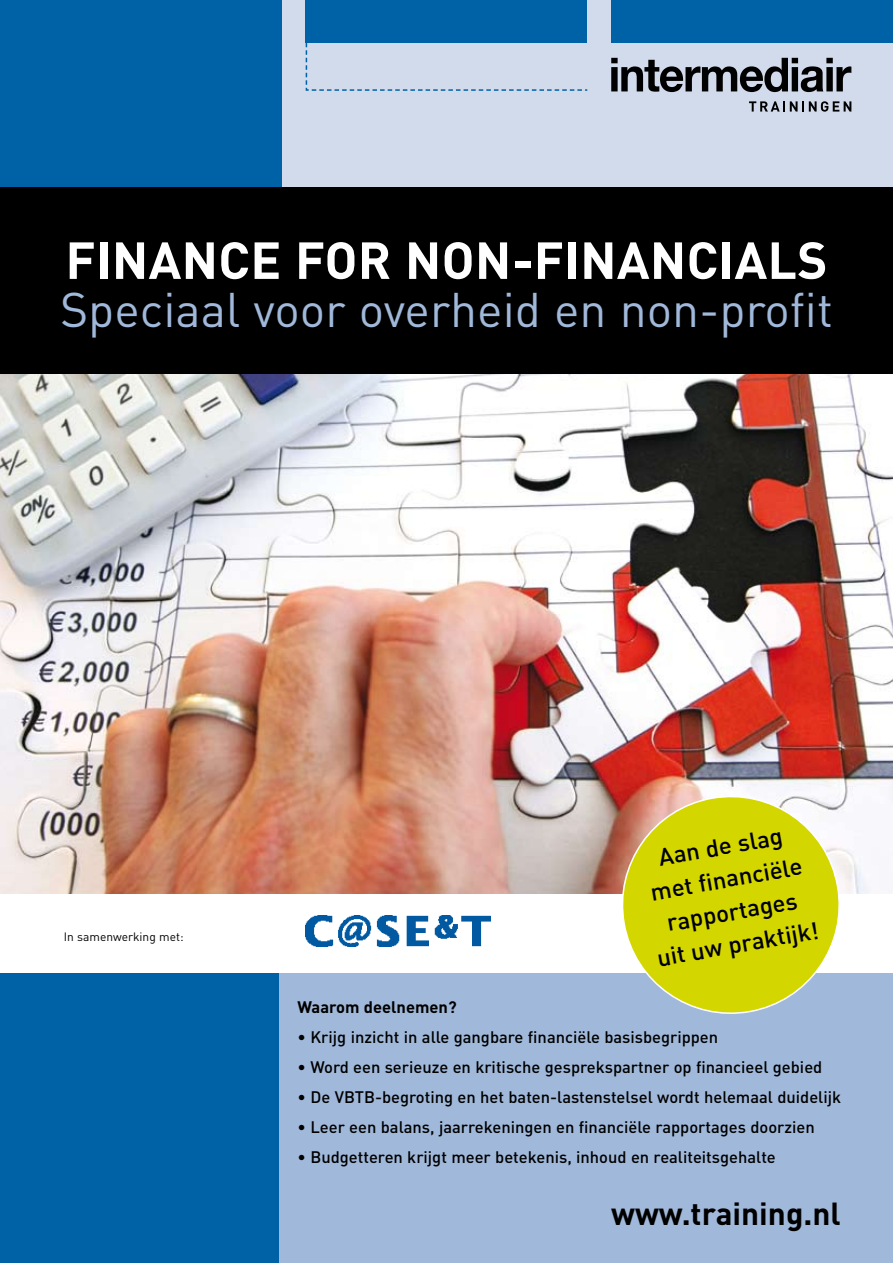
<style>
.page{position:relative;width:893px;height:1263px;background:#fff}
.page>*{position:absolute;margin:0;border:0;box-sizing:border-box;transform-origin:0 0}
.t1{font:700 51.3px "DIN";letter-spacing:.005em;color:#fff}
.t2{font:48px "DIN";color:#a0b8d9}
.t3{font:700 31.5px "DIN";color:#000}
.t4{font:500 24px/33px "DIN";color:#000;text-align:center}
.t5{font:500 16.5px "DIN";color:#000}
.t6{font:700 16.5px "DIN";color:#000}
.t7{font:12px "DIN";color:#000}
</style>
<div class="page">
<div style="left:0;top:0;width:893px;height:188px;background:#d1dbec"></div>
<div style="left:0;top:0;width:281px;height:190px;background:#0062a6"></div>
<div style="left:0;top:970px;width:280px;height:293px;background:#0062a6"></div>
<div style="left:611px;top:0;width:282px;height:43px;background:#0062a6"></div>
<div style="left:279px;top:935px;width:614px;height:328px;background:#a0b8d9"></div>
<div style="left:0;top:187px;width:893px;height:187px;background:#000"></div>
<div style="left:0;top:893px;width:893px;height:79px;background:#fff"></div>
<img style="left:306px;top:916px;width:184px;height:30px">
<svg style="left:305px;top:0;width:283px;height:91px"></svg>
<img style="left:0;top:374px;width:893px;height:519px">
<svg style="left:614px;top:788px;width:234px;height:226px"></svg>
<svg style="left:611px;top:58px;width:240px;height:34px"></svg>
<svg style="left:749px;top:101px;width:102px;height:11px"></svg>
<h1 class="t1" style="left:65px;top:227px;width:764px">FINANCE FOR NON-FINANCIALS</h1>
<h2 class="t2" style="left:60px;top:280px;width:774px">Speciaal voor overheid en non-profit</h2>
<p class="t7" style="left:64px;top:929px;width:121px">In samenwerking met:</p>
<h3 class="t4" style="left:637px;top:843px;width:165px;rotate:-10deg">Aan de slag met financiële rapportages uit uw praktijk!</h3>
<p class="t6" style="left:298px;top:996px;width:160px">Waarom deelnemen?</p>
<p class="t5" style="left:298px;top:1026px;width:422px">• Krijg inzicht in alle gangbare financiële basisbegrippen</p>
<p class="t5" style="left:298px;top:1056px;width:526px">• Word een serieuze en kritische gesprekspartner op financieel gebied</p>
<p class="t5" style="left:298px;top:1086px;width:545px">• De VBTB-begroting en het baten-lastenstelsel wordt helemaal duidelijk</p>
<p class="t5" style="left:298px;top:1116px;width:519px">• Leer een balans, jaarrekeningen en financiële rapportages doorzien</p>
<p class="t5" style="left:298px;top:1146px;width:480px">• Budgetteren krijgt meer betekenis, inhoud en realiteitsgehalte</p>
<h3 class="t3" style="left:611px;top:1192px;width:231px">www.training.nl</h3>
</div>
